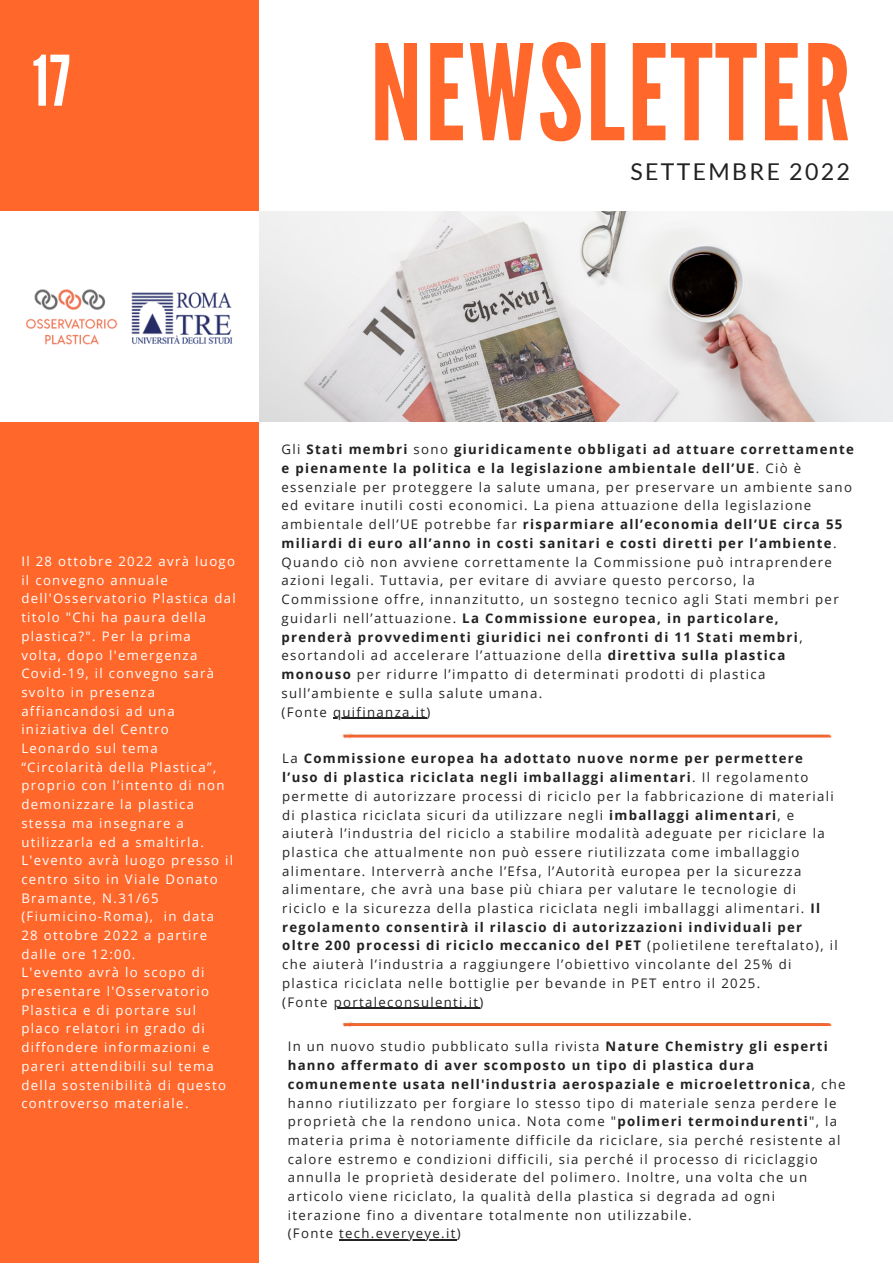
<style>
.page{position:relative;width:893px;height:1264px;background:#fff}
.page>*{position:absolute;margin:0;border:0;box-sizing:border-box;transform-origin:0 0}
.t1{font:132.3px "League Gothic";letter-spacing:.02em;color:#ff672b}
.t2{font:69.45px "League Gothic";color:#fff}
.t3{font:23.1px "Lato";letter-spacing:.1em;color:#222}
.t4{font:13.2px/18.8px "Open Sans";letter-spacing:.1em;color:#222}
.t5{font:13.2px/18.8px "Open Sans";letter-spacing:.1em;color:#fff}
.s1{font-weight:700}
</style>
<div class="page">
<div style="left:0;top:0;width:258px;height:1262px;background:#ff672b"></div>
<img style="left:259px;top:211px;width:633px;height:210px">
<div style="left:0;top:211px;width:259px;height:210px;background:#fff"></div>
<img style="left:26px;top:289px;width:92px;height:56px">
<img style="left:131px;top:292px;width:102px;height:53px">
<hr style="left:333px;top:717px;width:93px;height:2px;background:#222">
<img style="left:342px;top:732px;width:490px;height:7px">
<hr style="left:333px;top:1007px;width:146px;height:1px;background:#222">
<img style="left:342px;top:1021px;width:490px;height:6px">
<hr style="left:339px;top:1239px;width:117px;height:1px;background:#222">
<h2 class="t2" style="left:33px;top:41px;width:39px">17</h2>
<h1 class="t1" style="left:370px;top:17px;width:482px">NEWSLETTER</h1>
<h3 class="t3" style="left:630px;top:157px;width:221px">SETTEMBRE 2022</h3>
<p class="t5" style="left:21px;top:551px;width:216px">Il 28 ottobre 2022 avrà luogo il convegno annuale dell'Osservatorio Plastica dal titolo "Chi ha paura della plastica?". Per la prima<br>volta, dopo l'emergenza<br>Covid-19, il convegno sarà svolto in presenza affiancandosi ad una iniziativa del Centro<br>Leonardo sul tema “Circolarità della Plastica”, proprio con l’intento di non demonizzare la plastica stessa ma insegnare a utilizzarla ed a smaltirla.<br>L'evento avrà luogo presso il centro sito in Viale Donato<br>Bramante, N.31/65 (Fiumicino-Roma), in data<br>28 ottobre 2022 a partire dalle ore 12:00.<br>L'evento avrà lo scopo di presentare l'Osservatorio<br>Plastica e di portare sul placo relatori in grado di diffondere informazioni e pareri attendibili sul tema della sostenibilità di questo controverso materiale.</p>
<p class="t4" style="left:281px;top:439px;width:574px">Gli <span class="s1">Stati membri</span> sono <span class="s1">giuridicamente obbligati ad attuare correttamente e pienamente la politica e la legislazione ambientale dell’UE</span>. Ciò è essenziale per proteggere la salute umana, per preservare un ambiente sano ed evitare inutili costi economici. La piena attuazione della legislazione ambientale dell’UE potrebbe far <span class="s1">risparmiare all’economia dell’UE circa 55 miliardi di euro all’anno in costi sanitari e costi diretti per l’ambiente</span>.<br>Quando ciò non avviene correttamente la Commissione può intraprendere azioni legali. Tuttavia, per evitare di avviare questo percorso, la Commissione offre, innanzitutto, un sostegno tecnico agli Stati membri per guidarli nell’attuazione. <span class="s1">La Commissione europea, in particolare,<br>prenderà provvedimenti giuridici nei confronti di 11 Stati membri</span>, esortandoli ad accelerare l’attuazione della <span class="s1">direttiva sulla plastica monouso</span> per ridurre l’impatto di determinati prodotti di plastica sull’ambiente e sulla salute umana.<br>(Fonte quifinanza.it)</p>
<p class="t4" style="left:282px;top:749px;width:557px">La <span class="s1">Commissione europea ha adottato nuove norme per permettere l’uso di plastica riciclata negli imballaggi alimentari</span>. Il regolamento permette di autorizzare processi di riciclo per la fabbricazione di materiali di plastica riciclata sicuri da utilizzare negli <span class="s1">imballaggi alimentari</span>, e aiuterà l’industria del riciclo a stabilire modalità adeguate per riciclare la plastica che attualmente non può essere riutilizzata come imballaggio alimentare. Interverrà anche l’Efsa, l’Autorità europea per la sicurezza alimentare, che avrà una base più chiara per valutare le tecnologie di riciclo e la sicurezza della plastica riciclata negli imballaggi alimentari. <span class="s1">Il regolamento consentirà il rilascio di autorizzazioni individuali per oltre 200 processi di riciclo meccanico del PET</span> (polietilene tereftalato), il che aiuterà l’industria a raggiungere l’obiettivo vincolante del 25% di plastica riciclata nelle bottiglie per bevande in PET entro il 2025.<br>(Fonte portaleconsulenti.it)</p>
<p class="t4" style="left:288px;top:1036px;width:559px">In un nuovo studio pubblicato sulla rivista <span class="s1">Nature Chemistry gli esperti hanno affermato di aver scomposto un tipo di plastica dura comunemente usata nell'industria aerospaziale e microelettronica</span>, che hanno riutilizzato per forgiare lo stesso tipo di materiale senza perdere le proprietà che la rendono unica. Nota come "<span class="s1">polimeri termoindurenti</span>", la materia prima è notoriamente difficile da riciclare, sia perché resistente al calore estremo e condizioni difficili, sia perché il processo di riciclaggio annulla le proprietà desiderate del polimero. Inoltre, una volta che un articolo viene riciclato, la qualità della plastica si degrada ad ogni iterazione fino a diventare totalmente non utilizzabile.<br>(Fonte tech.everyeye.it)</p>
</div>
